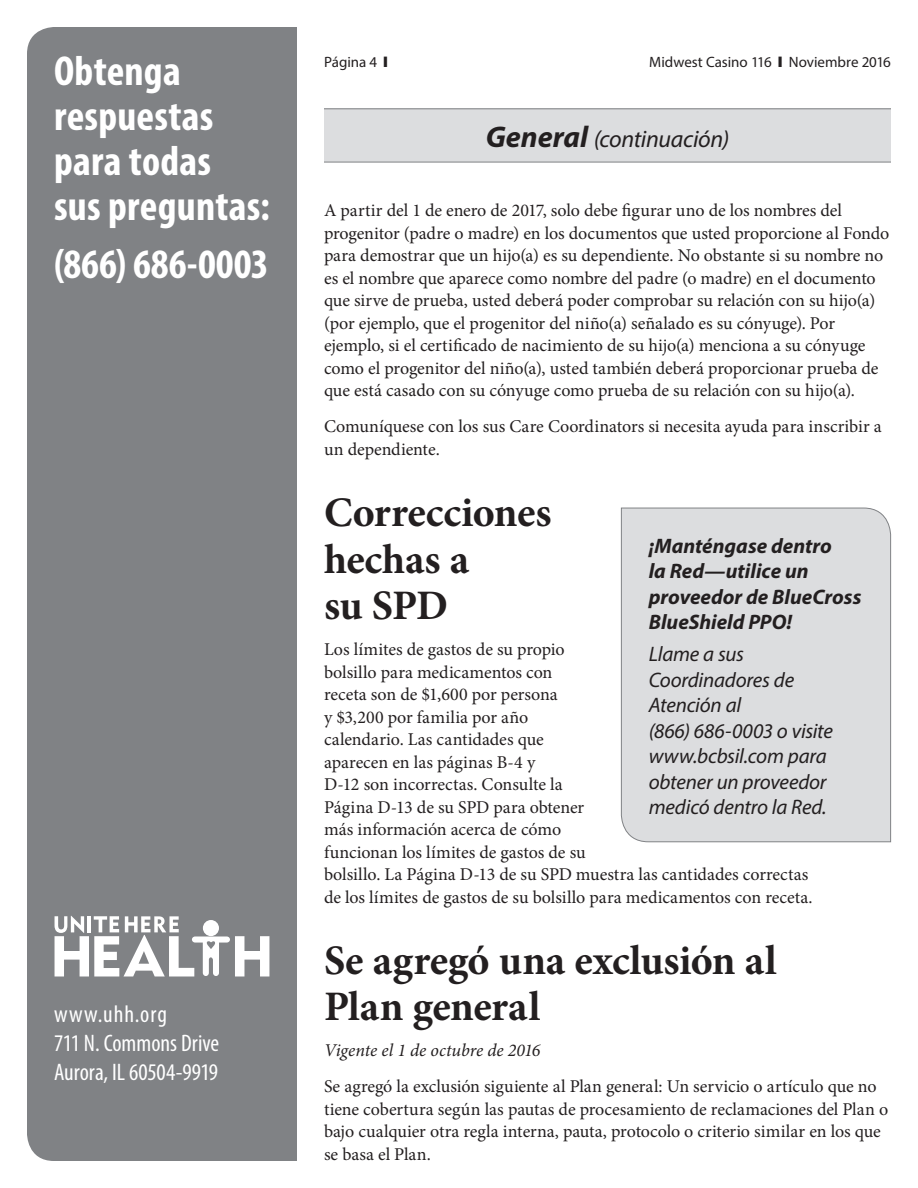
<style>
.page{position:relative;width:918px;height:1188px;background:#fff}
.page>*{position:absolute;margin:0;border:0;box-sizing:border-box;transform-origin:0 0}
.t1{font:700 42px/46.5px "Minion Pro";letter-spacing:-.01em;color:#231f20}
.t2{font:700 condensed 42px/45px "Myriad Pro";letter-spacing:.005em;color:#fff}
.t3{font:condensed 24px/29.2px "Myriad Pro";color:#fff}
.t4{font:italic 24px "Myriad Pro";letter-spacing:-.01em;color:#231f20}
.t5{font:italic 21px/25.5px "Myriad Pro";letter-spacing:-.01em;color:#231f20}
.t6{font:italic 700 21px/25.5px "Myriad Pro";color:#231f20}
.t7{font:18px/22.5px "Minion Pro";letter-spacing:-.005em;color:#231f20}
.t8{font:15px "Myriad Pro";color:#231f20}
.s1{font-weight:700;font-size:30px}
.s2{font-style:italic}
</style>
<div class="page">
<div style="left:27px;top:27px;width:270px;height:1134px;background:#808285"></div>
<svg style="left:55px;top:916px;width:214px;height:60px"></svg>
<div style="left:324px;top:108px;width:567px;height:54px;background:#dcdddf"></div>
<hr style="left:324px;top:108px;width:567px;height:1px;background:#808285">
<hr style="left:324px;top:162px;width:567px;height:1px;background:#808285">
<div style="left:621px;top:507px;width:270px;height:336px;background:#dcdddf"></div>
<p class="t2" style="left:54px;top:47px;width:217px">Obtenga respuestas para todas<br>sus preguntas:</p>
<p class="t2" style="left:54px;top:241px;width:216px">(866) 686-0003</p>
<p class="t3" style="left:54px;top:999px;width:167px">www.uhh.org<br>711 N. Commons Drive<br>Aurora, IL 60504-9919</p>
<p class="t8" style="left:324px;top:53px;width:65px">Página 4 ❙</p>
<p class="t8" style="left:649px;top:53px;width:243px">Midwest Casino 116 ❙ Noviembre 2016</p>
<p class="t4" style="left:486px;top:124px;width:245px"><span class="s1">General</span> (continuación)</p>
<p class="t7" style="left:324px;top:200px;width:567px">A partir del 1 de enero de 2017, solo debe figurar uno de los nombres del progenitor (padre o madre) en los documentos que usted proporcione al Fondo para demostrar que un hijo(a) es su dependiente. No obstante si su nombre no es el nombre que aparece como nombre del padre (o madre) en el documento que sirve de prueba, usted deberá poder comprobar su relación con su hijo(a) (por ejemplo, que el progenitor del niño(a) señalado es su cónyuge). Por ejemplo, si el certificado de nacimiento de su hijo(a) menciona a su cónyuge como el progenitor del niño(a), usted también deberá proporcionar prueba de que está casado con su cónyuge como prueba de su relación con su hijo(a).</p>
<p class="t7" style="left:324px;top:416px;width:559px">Comuníquese con los sus Care Coordinators si necesita ayuda para inscribir a un dependiente.</p>
<p class="t1" style="left:324px;top:489px;width:229px">Correcciones hechas a<br>su SPD</p>
<p class="t7" style="left:324px;top:638px;width:490px">Los límites de gastos de su propio<br>bolsillo para medicamentos con<br>receta son de $1,600 por persona<br>y $3,200 por familia por año<br>calendario. Las cantidades que<br>aparecen en las páginas B-4 y<br>D-12 son incorrectas. Consulte la<br>Página D-13 de su SPD para obtener<br>más información acerca de cómo<br>funcionan los límites de gastos de su<br>bolsillo. La Página D-13 de su SPD muestra las cantidades correctas de los límites de gastos de su bolsillo para medicamentos con receta.</p>
<p class="t6" style="left:649px;top:532px;width:214px">¡Manténgase dentro<br>la Red—utilice un proveedor de BlueCross<br>BlueShield PPO!</p>
<p class="t5" style="left:649px;top:641px;width:186px">Llame a sus<br>Coordinadores de<br>Atención al<br>(866) 686-0003 o visite www.bcbsil.com para obtener un proveedor medicó dentro la Red.</p>
<p class="t1" style="left:324px;top:936px;width:454px">Se agregó una exclusión al<br>Plan general</p>
<p class="t7" style="left:324px;top:1032px;width:554px;line-height:36px"><span class="s2">Vigente el 1 de octubre de 2016<br></span>Se agregó la exclusión siguiente al Plan general: Un servicio o artículo que no</p>
<p class="t7" style="left:324px;top:1098px;width:566px">tiene cobertura según las pautas de procesamiento de reclamaciones del Plan o bajo cualquier otra regla interna, pauta, protocolo o criterio similar en los que se basa el Plan.</p>
</div>
